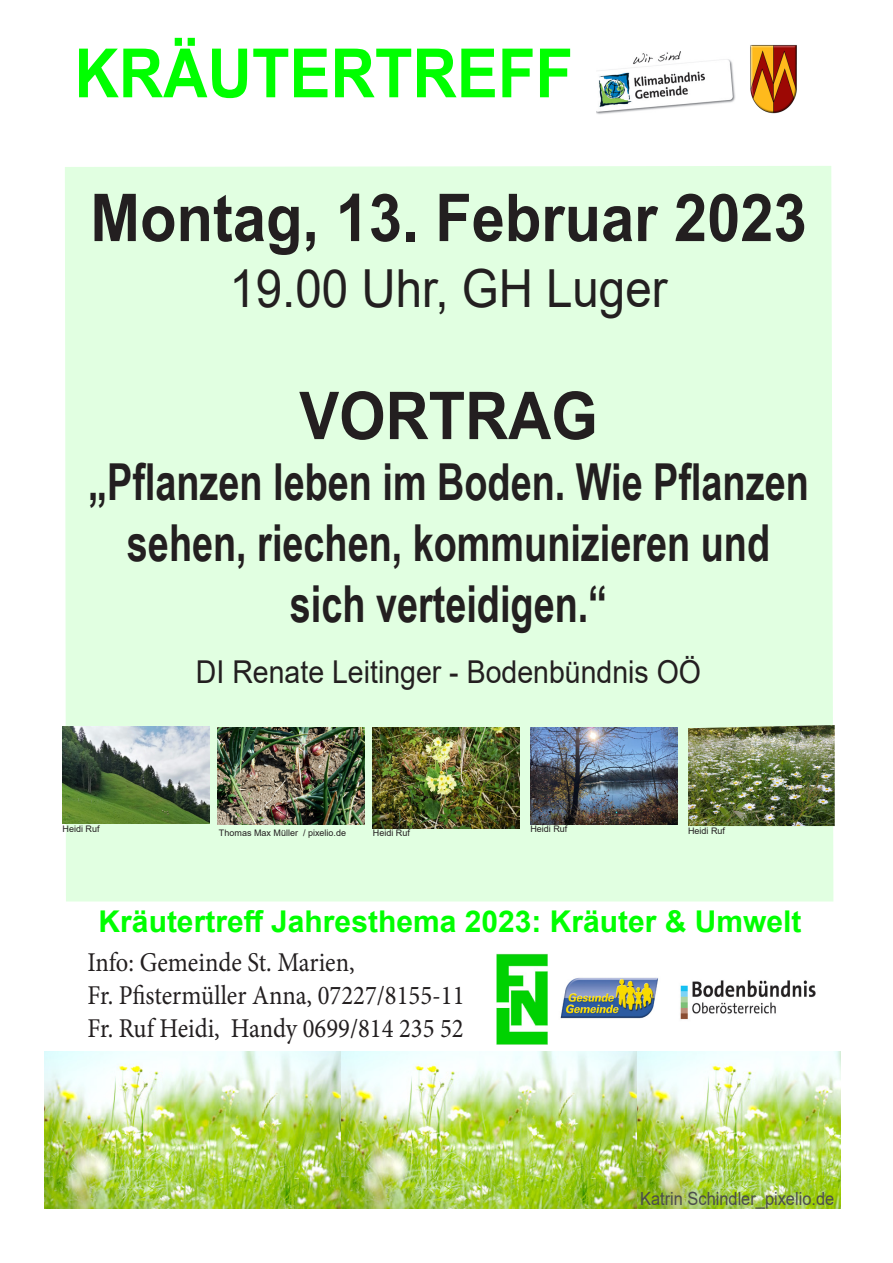
<style>
.page{position:relative;width:893px;height:1263px;background:#fff}
.page>*{position:absolute;margin:0;border:0;box-sizing:border-box;transform-origin:0 0}
.t1{font:700 67.95px "Arial";color:#0f0;scale:.9 1}
.t2{font:700 66px "Arial";color:#231f20;scale:.9 1}
.t3{font:52.5px "Arial";color:#231f20;scale:.9 1}
.t4{font:700 51px "Arial Narrow";color:#231f20;scale:.9 1}
.t5{font:31.5px "Arial";color:#231f20;scale:.9 1}
.t6{font:700 30px "Arial";color:#0f0}
.t7{font:27.15px "Minion Pro";color:#231f20;scale:.9 1}
.t8{font:18.15px "Arial";color:#4b4c4d;scale:.9 1}
.t9{font:9px "Arial";color:#231f20}
</style>
<div class="page">
<img style="left:44px;top:1052px;width:797px;height:156px">
<img style="left:496px;top:954px;width:51px;height:90px">
<div style="left:65px;top:166px;width:768px;height:735px;background:#e1ffe1"></div>
<img style="left:597px;top:52px;width:138px;height:62px">
<img style="left:560px;top:977px;width:99px;height:42px">
<img style="left:750px;top:45px;width:47px;height:69px">
<img style="left:680px;top:980px;width:136px;height:40px">
<img style="left:63px;top:726px;width:146px;height:98px">
<img style="left:217px;top:727px;width:147px;height:98px">
<img style="left:373px;top:727px;width:147px;height:101px">
<img style="left:530px;top:727px;width:147px;height:98px">
<img style="left:688px;top:725px;width:147px;height:101px">
<p class="t1" style="left:74px;top:26px;width:555px">KRÄUTERTREFF</p>
<p class="t2" style="left:90px;top:171px;width:798px">Montag, 13. Februar 2023</p>
<p class="t3" style="left:229px;top:252px;width:488px">19.00 Uhr, GH Luger</p>
<p class="t2" style="left:299px;top:369px;width:333px">VORTRAG</p>
<p class="t4" style="left:88px;top:443px;width:802px">„Pflanzen leben im Boden. Wie Pflanzen</p>
<p class="t4" style="left:127px;top:504px;width:716px">sehen, riechen, kommunizieren und</p>
<p class="t4" style="left:290px;top:565px;width:354px">sich verteidigen.“</p>
<p class="t5" style="left:196px;top:650px;width:563px">DI Renate Leitinger - Bodenbündnis OÖ</p>
<p class="t9" style="left:63px;top:823px;width:39px">Heidi Ruf</p>
<p class="t9" style="left:219px;top:826px;width:129px">Thomas Max Müller / pixelio.de</p>
<p class="t9" style="left:373px;top:826px;width:39px">Heidi Ruf</p>
<p class="t9" style="left:530px;top:822px;width:39px">Heidi Ruf</p>
<p class="t9" style="left:688px;top:824px;width:39px">Heidi Ruf</p>
<p class="t6" style="left:99px;top:900px;width:704px">Kräutertreff Jahresthema 2023: Kräuter &amp; Umwelt</p>
<p class="t7" style="left:87px;top:944px;width:299px">Info: Gemeinde St. Marien,</p>
<p class="t7" style="left:87px;top:977px;width:420px">Fr. Pfistermüller Anna, 07227/8155-11</p>
<p class="t7" style="left:87px;top:1010px;width:420px">Fr. Ruf Heidi, Handy 0699/814 235 52</p>
<p class="t8" style="left:640px;top:1186px;width:217px">Katrin Schindler_pixelio.de</p>
</div>
